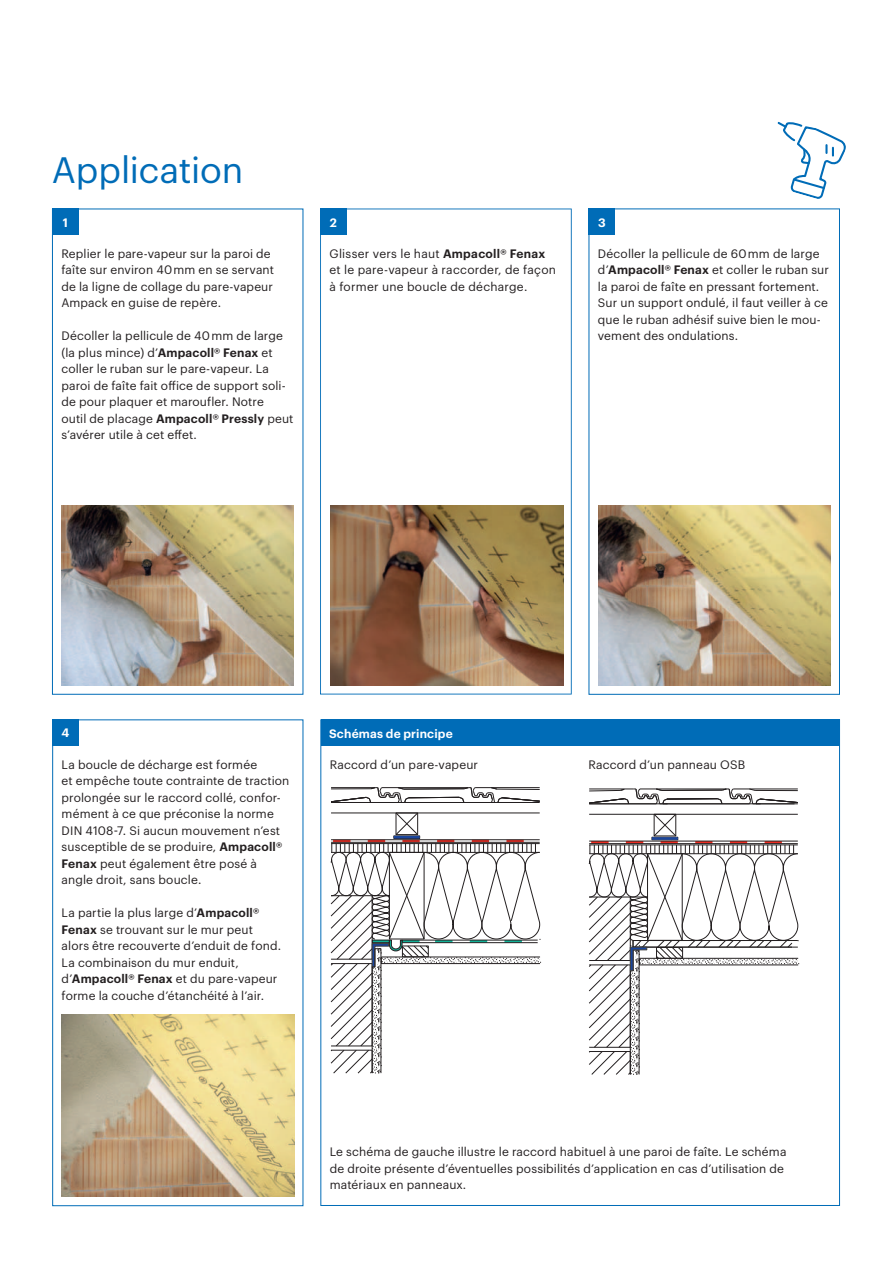
<style>
.page{position:relative;width:893px;height:1263px;background:#fff}
.page>*{position:absolute;margin:0;border:0;box-sizing:border-box;transform-origin:0 0}
.t1{font:36px "Graphik";letter-spacing:-.005em;color:#006cb7}
.t2{font:12px/16.5px "Graphik";letter-spacing:.01em;color:#231f20}
.t3{font:600 12px "Graphik";letter-spacing:.02em;color:#fff}
.s1{font-weight:600}
</style>
<div class="page">
<div style="left:52px;top:209px;width:251px;height:486px;border:1px solid #006cb7"></div>
<svg style="left:320px;top:209px;width:252px;height:486px"></svg>
<div style="left:588px;top:208px;width:252px;height:487px;border:1px solid #006cb7"></div>
<div style="left:52px;top:719px;width:251px;height:487px;border:1px solid #006cb7"></div>
<div style="left:52px;top:719px;width:27px;height:27px;background:#006cb7"></div>
<div style="left:321px;top:720px;width:518px;height:26px;background:#006cb7"></div>
<div style="left:52px;top:209px;width:27px;height:26px;background:#006cb7"></div>
<div style="left:320px;top:208px;width:27px;height:27px;background:#006cb7"></div>
<div style="left:588px;top:208px;width:27px;height:27px;background:#006cb7"></div>
<svg style="left:777px;top:121px;width:69px;height:78px"></svg>
<img style="left:61px;top:505px;width:233px;height:180px">
<img style="left:62px;top:1014px;width:232px;height:183px">
<hr style="left:656px;top:789px;width:70px;height:1px;background:#231f20">
<hr style="left:662px;top:790px;width:60px;height:1px;background:#231f20">
<hr style="left:667px;top:798px;width:50px;height:1px;background:#231f20">
<hr style="left:589px;top:804px;width:205px;height:1px;background:#231f20">
<svg style="left:717px;top:788px;width:81px;height:17px"></svg>
<svg style="left:589px;top:788px;width:79px;height:17px"></svg>
<hr style="left:755px;top:790px;width:43px;height:1px;background:#231f20">
<svg style="left:588px;top:814px;width:211px;height:261px"></svg>
<hr style="left:398px;top:787px;width:70px;height:1px;background:#231f20">
<hr style="left:404px;top:788px;width:60px;height:1px;background:#231f20">
<hr style="left:409px;top:797px;width:50px;height:1px;background:#231f20">
<svg style="left:331px;top:787px;width:79px;height:15px"></svg>
<hr style="left:331px;top:802px;width:205px;height:1px;background:#231f20">
<svg style="left:459px;top:787px;width:81px;height:16px"></svg>
<hr style="left:497px;top:789px;width:43px;height:1px;background:#231f20">
<hr style="left:331px;top:788px;width:40px;height:1px;background:#231f20">
<svg style="left:330px;top:812px;width:211px;height:262px"></svg>
<img style="left:331px;top:505px;width:232px;height:180px">
<img style="left:598px;top:505px;width:232px;height:180px">
<h1 class="t1" style="left:52px;top:155px;width:193px">Application</h1>
<p class="t3" style="left:63px;top:217px;width:7px">1</p>
<p class="t3" style="left:330px;top:217px;width:9px">2</p>
<p class="t3" style="left:598px;top:217px;width:9px">3</p>
<p class="t2" style="left:61px;top:246px;width:214px">Replier le pare-vapeur sur la paroi de faîte sur environ 40 mm en se servant de la ligne de collage du pare-vapeur Ampack en guise de repère.</p>
<p class="t2" style="left:61px;top:328px;width:234px">Décoller la pellicule de 40 mm de large (la plus mince) d’<span class="s1">Ampacoll® Fenax</span> et coller le ruban sur le pare-vapeur. La paroi de faîte fait office de support soli&shy;de pour plaquer et maroufler. Notre<br>outil de placage <span class="s1">Ampacoll® Pressly</span> peut s’avérer utile à cet effet.</p>
<p class="t2" style="left:329px;top:246px;width:228px">Glisser vers le haut <span class="s1">Ampacoll® Fenax </span>et le pare-vapeur à raccorder, de façon à former une boucle de décharge.</p>
<p class="t2" style="left:598px;top:246px;width:233px">Décoller la pellicule de 60 mm de large d’<span class="s1">Ampacoll® Fenax</span> et coller le ruban sur la paroi de faîte en pressant fortement.<br>Sur un support ondulé, il faut veiller à ce que le ruban adhésif suive bien le mou&shy;vement des ondulations.</p>
<p class="t3" style="left:61px;top:728px;width:9px">4</p>
<p class="t3" style="left:329px;top:728px;width:125px">Schémas de principe</p>
<p class="t2" style="left:62px;top:757px;width:229px">La boucle de décharge est formée<br>et empêche toute contrainte de traction prolongée sur le raccord collé, confor&shy;mément à ce que préconise la norme DIN 4108-7. Si aucun mouvement n’est susceptible de se produire, <span class="s1">Ampacoll® Fenax</span> peut également être posé à angle droit, sans boucle.</p>
<p class="t2" style="left:62px;top:905px;width:221px">La partie la plus large d’<span class="s1">Ampacoll® Fenax</span> se trouvant sur le mur peut alors être recouverte d’enduit de fond.<br>La combinaison du mur enduit, d’<span class="s1">Ampacoll® Fenax</span> et du pare-vapeur forme la couche d’étanchéité à l’air.</p>
<p class="t2" style="left:330px;top:757px;width:150px">Raccord d’un pare-vapeur</p>
<p class="t2" style="left:588px;top:757px;width:158px">Raccord d’un panneau OSB</p>
<p class="t2" style="left:330px;top:1145px;width:458px">Le schéma de gauche illustre le raccord habituel à une paroi de faîte. Le schéma de droite présente d’éventuelles possibilités d’application en cas d’utilisation de matériaux en panneaux.</p>
</div>
